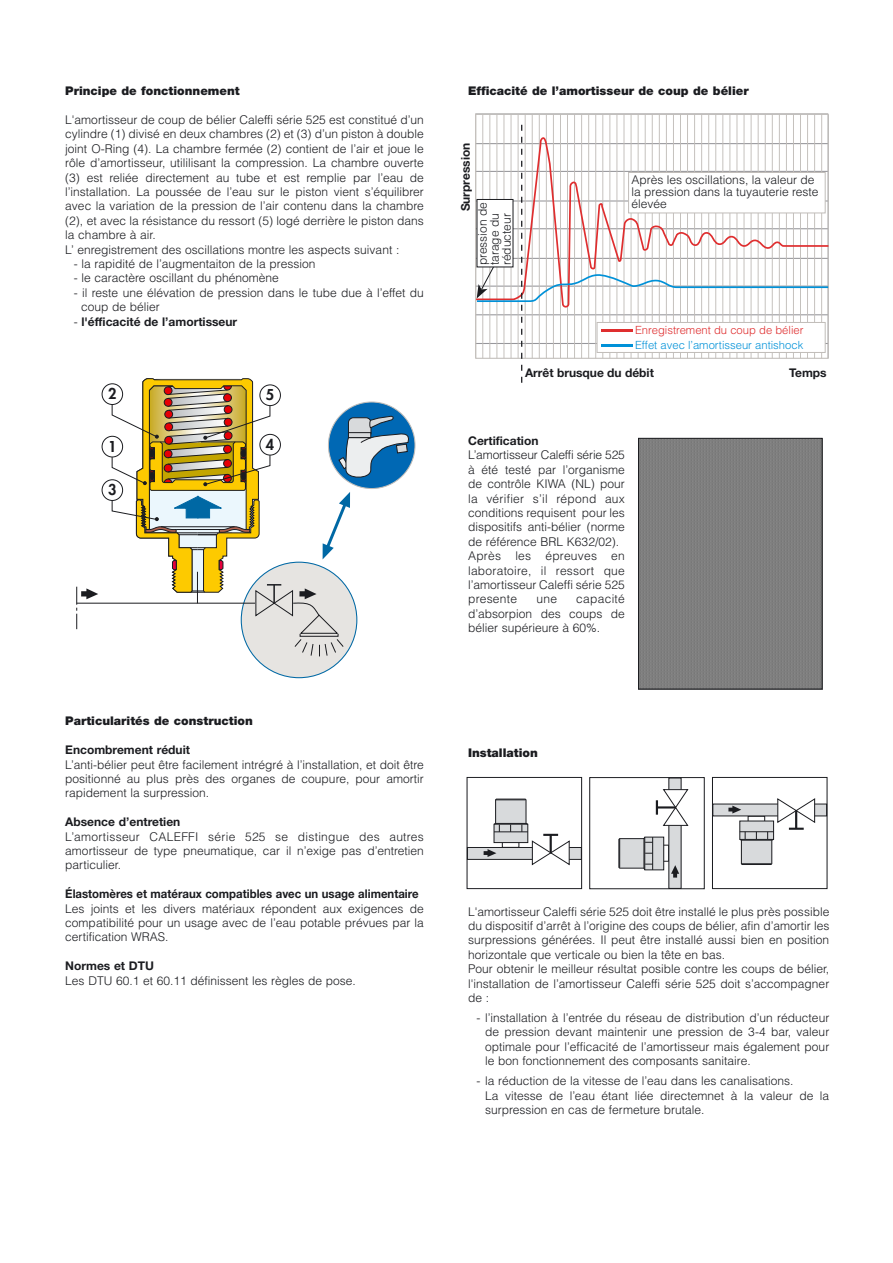
<style>
.page{position:relative;width:893px;height:1263px;background:#fff}
.page>*{position:absolute;margin:0;border:0;box-sizing:border-box;transform-origin:0 0}
.t1{font:800 14.55px "Futura";color:#1b1c20}
.t2{font:300 12px/14.4px "Helvetica";color:#1b1c20}
.t3{font:700 12px "Helvetica Neue";color:#1b1c20}
.t4{font:900 12px "Helvetica Neue";color:#1b1c20}
.t5{font:700 12px "Helvetica Neue";color:#1b1c20;scale:.95 1}
.t6{font:300 11.25px "Helvetica";color:#0091d8}
.t7{font:300 11.25px "Helvetica";color:#df2e2f}
.s1{font-family:"Helvetica";font-weight:300}
</style>
<div class="page">
<div style="left:241px;top:562px;width:116px;height:116px;background:#e6e4e1;border:1px solid #0068a4;border-radius:50%"></div>
<div style="left:102px;top:436px;width:21px;height:21px;border:1px solid #1b1c20;border-radius:50%"></div>
<div style="left:102px;top:384px;width:21px;height:21px;border:1px solid #1b1c20;border-radius:50%"></div>
<div style="left:102px;top:480px;width:21px;height:21px;border:1px solid #1b1c20;border-radius:50%"></div>
<svg style="left:76px;top:587px;width:22px;height:42px"></svg>
<hr style="left:77px;top:603px;width:178px;height:1px;background:#1b1c20">
<svg style="left:112px;top:378px;width:299px;height:279px"></svg>
<hr style="left:482px;top:114px;width:1px;height:244px;background:#c1bdb9">
<hr style="left:489px;top:114px;width:1px;height:244px;background:#c1bdb9">
<hr style="left:496px;top:114px;width:1px;height:244px;background:#c1bdb9">
<hr style="left:503px;top:114px;width:1px;height:244px;background:#c1bdb9">
<hr style="left:518px;top:114px;width:1px;height:244px;background:#c1bdb9">
<hr style="left:525px;top:114px;width:1px;height:244px;background:#c1bdb9">
<hr style="left:532px;top:114px;width:1px;height:244px;background:#c1bdb9">
<hr style="left:539px;top:114px;width:1px;height:244px;background:#c1bdb9">
<hr style="left:553px;top:114px;width:1px;height:244px;background:#c1bdb9">
<hr style="left:560px;top:114px;width:1px;height:244px;background:#c1bdb9">
<hr style="left:567px;top:114px;width:1px;height:244px;background:#c1bdb9">
<hr style="left:574px;top:114px;width:1px;height:244px;background:#c1bdb9">
<hr style="left:588px;top:114px;width:1px;height:244px;background:#c1bdb9">
<hr style="left:595px;top:114px;width:1px;height:244px;background:#c1bdb9">
<hr style="left:602px;top:114px;width:1px;height:244px;background:#c1bdb9">
<hr style="left:609px;top:114px;width:1px;height:244px;background:#c1bdb9">
<hr style="left:623px;top:114px;width:1px;height:244px;background:#c1bdb9">
<hr style="left:630px;top:114px;width:1px;height:244px;background:#c1bdb9">
<hr style="left:638px;top:114px;width:1px;height:244px;background:#c1bdb9">
<hr style="left:645px;top:114px;width:1px;height:244px;background:#c1bdb9">
<hr style="left:659px;top:114px;width:1px;height:244px;background:#c1bdb9">
<hr style="left:666px;top:114px;width:1px;height:244px;background:#c1bdb9">
<hr style="left:673px;top:114px;width:1px;height:244px;background:#c1bdb9">
<hr style="left:680px;top:114px;width:1px;height:244px;background:#c1bdb9">
<hr style="left:694px;top:114px;width:1px;height:244px;background:#c1bdb9">
<hr style="left:701px;top:114px;width:1px;height:244px;background:#c1bdb9">
<hr style="left:708px;top:114px;width:1px;height:244px;background:#c1bdb9">
<hr style="left:715px;top:114px;width:1px;height:244px;background:#c1bdb9">
<hr style="left:729px;top:114px;width:1px;height:244px;background:#c1bdb9">
<hr style="left:736px;top:114px;width:1px;height:244px;background:#c1bdb9">
<hr style="left:743px;top:114px;width:1px;height:244px;background:#c1bdb9">
<hr style="left:750px;top:114px;width:1px;height:244px;background:#c1bdb9">
<hr style="left:765px;top:114px;width:1px;height:244px;background:#c1bdb9">
<hr style="left:772px;top:114px;width:1px;height:244px;background:#c1bdb9">
<hr style="left:779px;top:114px;width:1px;height:244px;background:#c1bdb9">
<hr style="left:786px;top:114px;width:1px;height:244px;background:#c1bdb9">
<hr style="left:800px;top:114px;width:1px;height:244px;background:#c1bdb9">
<hr style="left:807px;top:114px;width:1px;height:244px;background:#c1bdb9">
<hr style="left:814px;top:114px;width:1px;height:244px;background:#c1bdb9">
<hr style="left:821px;top:114px;width:1px;height:244px;background:#c1bdb9">
<hr style="left:510px;top:114px;width:1px;height:244px;background:#c1bdb9">
<hr style="left:546px;top:114px;width:1px;height:244px;background:#c1bdb9">
<hr style="left:581px;top:114px;width:1px;height:244px;background:#c1bdb9">
<hr style="left:616px;top:114px;width:1px;height:244px;background:#c1bdb9">
<hr style="left:651px;top:114px;width:1px;height:244px;background:#c1bdb9">
<hr style="left:687px;top:114px;width:1px;height:244px;background:#c1bdb9">
<hr style="left:722px;top:114px;width:1px;height:244px;background:#c1bdb9">
<hr style="left:757px;top:114px;width:1px;height:244px;background:#c1bdb9">
<hr style="left:792px;top:114px;width:2px;height:244px;background:#c1bdb9">
<svg style="left:475px;top:125px;width:354px;height:258px"></svg>
<hr style="left:657px;top:806px;width:18px;height:3px;background:#1b1c20">
<hr style="left:655px;top:800px;width:3px;height:15px;background:#1b1c20">
<div style="left:467px;top:847px;width:66px;height:13px;background:#d8dadc;border:1px solid #1b1c20"></div>
<div style="left:566px;top:847px;width:15px;height:13px;background:#d8dadc;border:1px solid #1b1c20"></div>
<div style="left:712px;top:804px;width:67px;height:12px;background:#d8dadc"></div>
<div style="left:811px;top:804px;width:15px;height:12px;background:#d8dadc"></div>
<div style="left:668px;top:824px;width:13px;height:65px;background:#d8dadc"></div>
<div style="left:668px;top:778px;width:13px;height:15px;background:#d8dadc"></div>
<svg style="left:662px;top:789px;width:26px;height:37px"></svg>
<div style="left:466px;top:777px;width:116px;height:112px;border:1px solid #1b1c20"></div>
<div style="left:589px;top:777px;width:115px;height:112px;border:1px solid #1b1c20"></div>
<div style="left:712px;top:777px;width:115px;height:112px;border:1px solid #1b1c20"></div>
<svg style="left:483px;top:799px;width:86px;height:66px"></svg>
<svg style="left:618px;top:837px;width:61px;height:41px"></svg>
<svg style="left:728px;top:798px;width:87px;height:67px"></svg>
<div style="left:638px;top:438px;width:184px;height:251px;background:#7f7f7f"></div>
<div style="left:638px;top:438px;width:184px;height:251px;border:1px solid #1b1c20"></div>
<p class="t4" style="left:65px;top:87px;width:176px">Principe de fonctionnement</p>
<p class="t2" style="left:65px;top:114px;width:360px">L'amortisseur de coup de bélier Caleffi série 525 est constitué d’un cylindre (1) divisé en deux chambres (2) et (3) d’un piston à double joint O-Ring (4). La chambre fermée (2) contient de l’air et joue le rôle d’amortisseur, utililisant la compression. La chambre ouverte (3) est reliée directement au tube et est remplie par l’eau de l’installation. La poussée de l’eau sur le piston vient s’équilibrer avec la variation de la pression de l’air contenu dans la chambre (2), et avec la résistance du ressort (5) logé derrière le piston dans la chambre à air.<br>L’ enregistrement des oscillations montre les aspects suivant :</p>
<p class="t2" style="left:74px;top:258px;width:243px">- la rapidité de l’augmentaiton de la pression</p>
<p class="t2" style="left:74px;top:272px;width:206px">- le caractère oscillant du phénomène</p>
<p class="t2" style="left:81px;top:286px;width:344px;text-indent:-7px">- il reste une élévation de pression dans le tube due à l’effet du coup de bélier</p>
<p class="t3" style="left:74px;top:317px;width:165px"><span class="s1">-</span> l'éfficacité de l’amortisseur</p>
<p class="t1" style="left:108px;top:387px;width:10px">2</p>
<p class="t1" style="left:108px;top:439px;width:10px">1</p>
<p class="t1" style="left:108px;top:483px;width:10px">3</p>
<p class="t1" style="left:266px;top:388px;width:10px">5</p>
<p class="t1" style="left:266px;top:438px;width:10px">4</p>
<p class="t4" style="left:65px;top:717px;width:189px">Particularités de construction</p>
<p class="t3" style="left:65px;top:746px;width:126px">Encombrement réduit</p>
<p class="t2" style="left:65px;top:758px;width:360px;text-align:justify">L’anti-bélier peut être facilement intrégré à l’installation, et doit être positionné au plus près des organes de coupure, pour amortir rapidement la surpression.</p>
<p class="t3" style="left:65px;top:818px;width:116px">Absence d’entretien</p>
<p class="t2" style="left:65px;top:830px;width:360px;text-align:justify">L’amortisseur CALEFFI série 525 se distingue des autres amortisseur de type pneumatique, car il n’exige pas d’entretien particulier.</p>
<p class="t5" style="left:65px;top:890px;width:373px">Élastomères et matéraux compatibles avec un usage alimentaire</p>
<p class="t2" style="left:65px;top:902px;width:360px;text-align:justify">Les joints et les divers matériaux répondent aux exigences de compatibilité pour un usage avec de l’eau potable prévues par la certification WRAS.</p>
<p class="t3" style="left:65px;top:962px;width:90px">Normes et DTU</p>
<p class="t2" style="left:65px;top:974px;width:292px">Les DTU 60.1 et 60.11 définissent les règles de pose.</p>
<p class="t4" style="left:468px;top:87px;width:282px">Efficacité de l’amortisseur de coup de bélier</p>
<p class="t3" style="left:461px;top:211px;width:70px;rotate:-90deg">Surpression</p>
<p class="t2" style="left:478px;top:265px;width:65px;line-height:12px;rotate:-90deg">pression de tarage du réducteur</p>
<p class="t2" style="left:631px;top:175px;width:188px;line-height:12px">Après les oscillations, la valeur de la pression dans la tuyauterie reste élevée</p>
<p class="t7" style="left:635px;top:326px;width:170px">Enregistrement du coup de bélier</p>
<p class="t6" style="left:635px;top:341px;width:170px">Effet avec l’amortisseur antishock</p>
<p class="t3" style="left:789px;top:368px;width:39px">Temps</p>
<p class="t3" style="left:525px;top:368px;width:130px">Arrêt brusque du débit</p>
<p class="t3" style="left:468px;top:436px;width:72px">Certification</p>
<p class="t2" style="left:468px;top:449px;width:158px">L’amortisseur Caleffi série 525 à été testé par l’organisme de contrôle KIWA (NL) pour la vérifier s’il répond aux conditions requisent pour les dispositifs anti-bélier (norme de référence BRL K632/02).<br>Après les épreuves en laboratoire, il ressort que l’amortisseur Caleffi série 525 presente</p>
<p class="t2" style="left:468px;top:593px;width:158px;text-align:justify;text-indent:108px">capacité d’absorpion des coups de bélier supérieure à 60%.</p>
<p class="t2" style="left:536px;top:593px;width:22px">une</p>
<p class="t4" style="left:468px;top:748px;width:71px">Installation</p>
<p class="t2" style="left:468px;top:905px;width:363px">L'amortisseur Caleffi série 525 doit être installé le plus près possible du dispositif d’arrêt à l’origine des coups de bélier, afin d’amortir les surpressions générées. Il peut être installé aussi bien en position horizontale que verticale ou bien la tête en bas.<br>Pour obtenir le meilleur résultat posible contre les coups de bélier, l'installation de l’amortisseur Caleffi série 525 doit s’accompagner de :</p>
<p class="t2" style="left:485px;top:1012px;width:346px;text-align:justify;text-indent:-9px">- l’installation à l’entrée du réseau de distribution d’un réducteur de pression devant maintenir une pression de 3-4 bar, valeur optimale pour l’efficacité de l’amortisseur mais également pour le bon fonctionnement des composants sanitaire.</p>
<p class="t2" style="left:485px;top:1075px;width:346px;text-indent:-9px">- la réduction de la vitesse de l’eau dans les canalisations.<br>La vitesse de l’eau étant liée directemnet à la valeur de la surpression en cas de fermeture brutale.</p>
</div>
